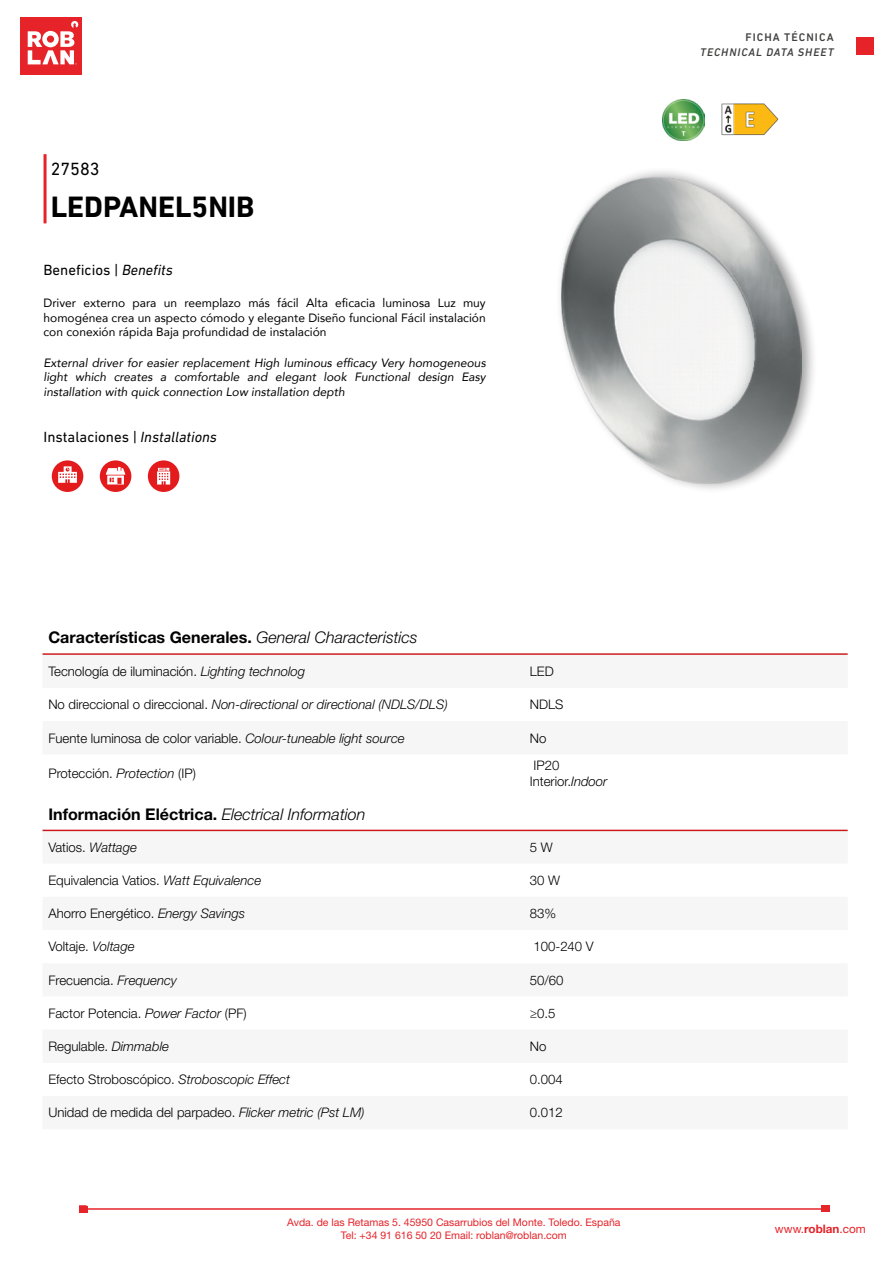
<style>
.page{position:relative;width:893px;height:1263px;background:#fff}
.page>*{position:absolute;margin:0;border:0;box-sizing:border-box;transform-origin:0 0}
.t1{font:700 30px "DIN Next LT Pro";color:#000}
.t2{font:18px "DIN Next LT Pro";color:#000}
.t3{font:700 16.05px "Helvetica Neue LT Std";color:#000}
.t4{font:15px "DIN Next LT Pro";color:#000}
.t5{font:300 13.2px/15.8px "Helvetica Neue LT Std";color:#000}
.t6{font:italic 300 13.2px "Helvetica Neue LT Std";color:#000}
.t7{font:italic 12px/14.4px "Avenir";color:#000;text-align:justify}
.t8{font:12px/14.4px "Avenir";color:#000;text-align:justify}
.t9{font:11.7px "Helvetica Neue LT Std";color:#e52329}
.t10{font:italic 500 11.25px "DIN Next LT Pro";letter-spacing:.085em;color:#403f3e}
.t11{font:500 11.25px "DIN Next LT Pro";letter-spacing:.095em;color:#403f3e}
.t12{font:10.5px/12.6px "Helvetica Neue LT Std";color:#e52329;text-align:center}
.s1{font-style:italic}
.s2{font-weight:300;font-style:italic}
.s3{font-style:normal}
.s4{font-weight:700}
</style>
<div class="page">
<div style="left:20px;top:18px;width:62px;height:57px;background:#e52329"></div>
<svg style="left:28px;top:21px;width:50px;height:44px"></svg>
<div style="left:856px;top:37px;width:18px;height:18px;background:#e52329"></div>
<hr style="left:86px;top:1208px;width:739px;height:2px;background:#e52329">
<div style="left:79px;top:1205px;width:8px;height:8px;border:2px solid #e52329"></div>
<div style="left:79px;top:1206px;width:9px;height:6px;background:#e5252a"></div>
<div style="left:821px;top:1205px;width:8px;height:7px;background:#e5252a"></div>
<hr style="left:43px;top:653px;width:481px;height:2px;background:#cd1719">
<hr style="left:524px;top:653px;width:324px;height:2px;background:#cd1719">
<hr style="left:43px;top:830px;width:481px;height:1px;background:#cd1719">
<hr style="left:524px;top:830px;width:324px;height:1px;background:#cd1719">
<img style="left:662px;top:99px;width:42px;height:42px">
<img style="left:721px;top:103px;width:58px;height:33px">
<hr style="left:44px;top:154px;width:3px;height:69px;background:#e52329">
<div style="left:555px;top:166px;width:263px;height:329px;background:#000;opacity:.4"></div>
<img style="left:561px;top:177px;width:241px;height:306px">
<div style="left:52px;top:460px;width:31px;height:32px;background:#e31b1d;border-radius:50%"></div>
<svg style="left:58px;top:466px;width:19px;height:17px"></svg>
<div style="left:100px;top:460px;width:31px;height:32px;background:#e31b1d;border-radius:50%"></div>
<svg style="left:106px;top:467px;width:19px;height:17px"></svg>
<div style="left:148px;top:460px;width:31px;height:32px;background:#e31b1d;border-radius:50%"></div>
<svg style="left:157px;top:468px;width:13px;height:16px"></svg>
<h2 class="t2" style="left:51px;top:158px;width:50px">27583</h2>
<h1 class="t1" style="left:51px;top:189px;width:205px">LEDPANEL5NIB</h1>
<p class="t4" style="left:44px;top:261px;width:131px">Beneficios | <span class="s1">Benefits</span></p>
<p class="t8" style="left:44px;top:296px;width:444px">Driver externo para un reemplazo más fácil Alta eficacia luminosa Luz muy homogénea crea un aspecto cómodo y elegante Diseño funcional Fácil instalación con conexión rápida Baja profundidad de instalación</p>
<p class="t7" style="left:44px;top:355px;width:444px">External driver for easier replacement High luminous efficacy Very homogeneous light which creates a comfortable and elegant look Functional design Easy installation with quick connection Low installation depth</p>
<p class="t4" style="left:44px;top:429px;width:175px">Instalaciones | <span class="s1">Installations</span></p>
<p class="t3" style="left:48px;top:627px;width:371px">Características Generales. <span class="s2">General Characteristics</span></p>
<p class="t5" style="left:48px;top:663px;width:258px">Tecnología de iluminación. <span class="s1">Lighting technolog</span></p>
<p class="t5" style="left:530px;top:663px;width:25px">LED</p>
<p class="t6" style="left:48px;top:697px;width:401px"><span class="s3">No direccional o direccional.</span> Non-directional or directional (NDLS/DLS)</p>
<p class="t5" style="left:530px;top:696px;width:35px">NDLS</p>
<p class="t5" style="left:48px;top:730px;width:358px">Fuente luminosa de color variable. <span class="s1">Colour-tuneable light source</span></p>
<p class="t5" style="left:530px;top:730px;width:18px">No</p>
<p class="t5" style="left:48px;top:765px;width:149px">Protección. <span class="s1">Protection</span> (IP)</p>
<p class="t5" style="left:530px;top:757px;width:79px">IP20<br>Interior.<span class="s1">Indoor</span></p>
<p class="t3" style="left:48px;top:804px;width:318px">Información Eléctrica. <span class="s2">Electrical Information</span></p>
<p class="t5" style="left:48px;top:839px;width:90px">Vatios. <span class="s1">Wattage</span></p>
<p class="t5" style="left:530px;top:839px;width:24px">5 W</p>
<p class="t5" style="left:48px;top:872px;width:214px">Equivalencia Vatios. <span class="s1">Watt Equivalence</span></p>
<p class="t5" style="left:530px;top:872px;width:32px">30 W</p>
<p class="t5" style="left:48px;top:905px;width:198px">Ahorro Energético. <span class="s1">Energy Savings</span></p>
<p class="t5" style="left:530px;top:905px;width:28px">83%</p>
<p class="t5" style="left:48px;top:938px;width:88px">Voltaje. <span class="s1">Voltage</span></p>
<p class="t5" style="left:533px;top:938px;width:62px">100-240 V</p>
<p class="t5" style="left:48px;top:972px;width:130px">Frecuencia. <span class="s1">Frequency</span></p>
<p class="t5" style="left:530px;top:972px;width:35px">50/60</p>
<p class="t5" style="left:48px;top:1005px;width:200px">Factor Potencia. <span class="s1">Power Factor</span> (PF)</p>
<p class="t5" style="left:530px;top:1005px;width:27px">≥0.5</p>
<p class="t5" style="left:48px;top:1038px;width:122px">Regulable. <span class="s1">Dimmable</span></p>
<p class="t5" style="left:530px;top:1038px;width:18px">No</p>
<p class="t5" style="left:48px;top:1071px;width:243px">Efecto Stroboscópico. <span class="s1">Stroboscopic Effect</span></p>
<p class="t5" style="left:530px;top:1071px;width:34px">0.004</p>
<p class="t5" style="left:48px;top:1104px;width:318px">Unidad de medida del parpadeo. <span class="s1">Flicker metric (Pst LM)</span></p>
<p class="t5" style="left:530px;top:1104px;width:34px">0.012</p>
<p class="t11" style="left:745px;top:31px;width:90px">FICHA TÉCNICA</p>
<p class="t10" style="left:700px;top:46px;width:135px">TECHNICAL DATA SHEET</p>
<p class="t12" style="left:287px;top:1216px;width:335px">Avda. de las Retamas 5. 45950 Casarrubios del Monte. Toledo. España<br>Tel: +34 91 616 50 20 Email: roblan@roblan.com</p>
<p class="t9" style="left:775px;top:1221px;width:92px">www.<span class="s4">roblan</span>.com</p>
</div>
